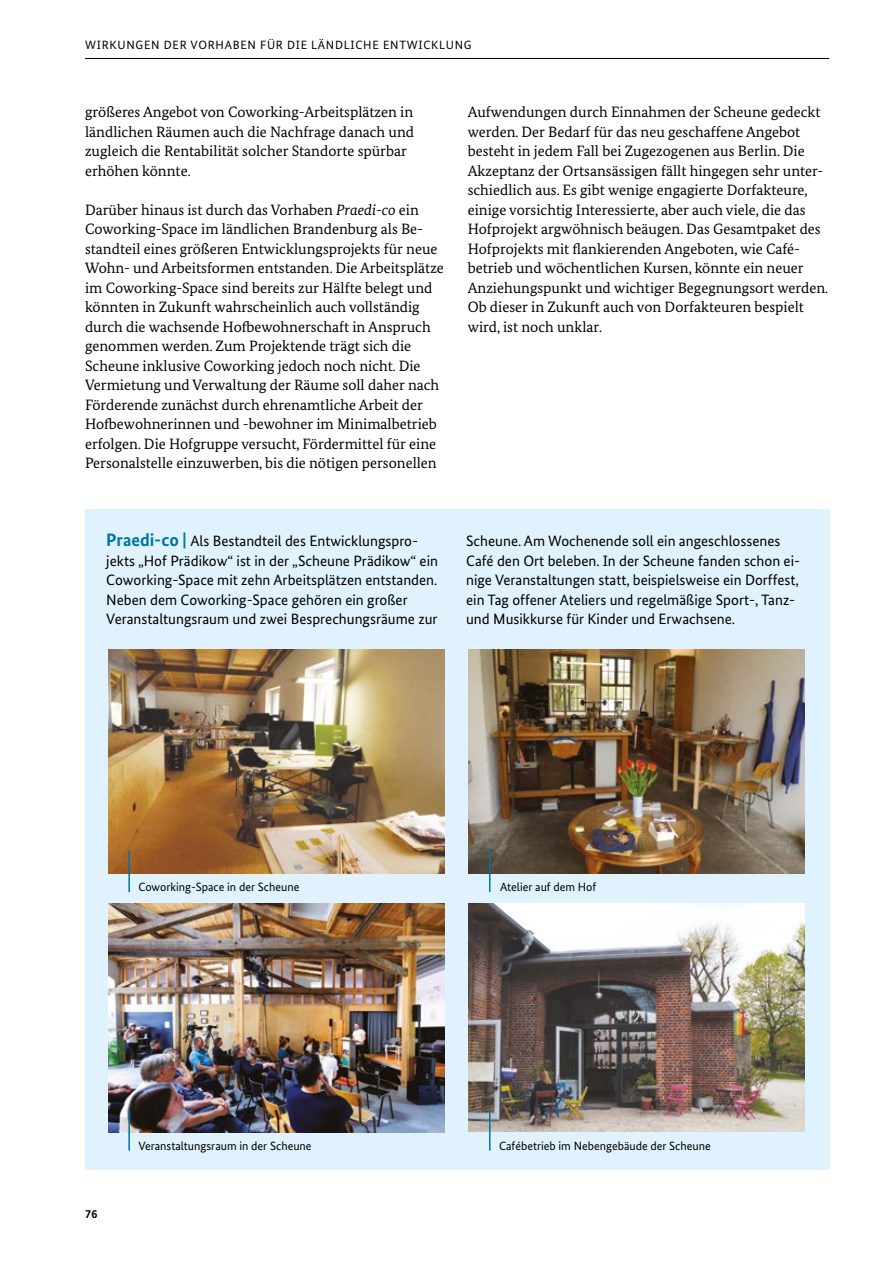
<style>
.page{position:relative;width:893px;height:1263px;background:#fff}
.page>*{position:absolute;margin:0;border:0;box-sizing:border-box;transform-origin:0 0}
.Fließtext{font:15px/19.5px "Bundes Serif";color:#000}
.Infokasten_Fließtext{font:15px/19.5px "Bundes Sans";color:#000}
.t1{font:12px "Bundes Sans";color:#000}
.t2{font:12px "Bundes Sans";letter-spacing:.06em;color:#000}
.t3{font:700 12px "Bundes Sans";color:#000}
.s1{font-style:italic}
.s2{font-weight:700;font-size:18px;color:#0075a0}
</style>
<div class="page">
<hr style="left:85px;top:58px;width:744px;height:1px;background:#000">
<div style="left:85px;top:510px;width:744px;height:660px;background:#dff2fd"></div>
<img style="left:109px;top:649px;width:336px;height:224px">
<img style="left:469px;top:649px;width:336px;height:224px">
<img style="left:109px;top:904px;width:336px;height:228px">
<img style="left:469px;top:904px;width:336px;height:228px">
<hr style="left:128px;top:850px;width:2px;height:42px;background:#0075a0">
<hr style="left:128px;top:1109px;width:2px;height:42px;background:#0075a0">
<hr style="left:489px;top:850px;width:1px;height:42px;background:#0075a0">
<hr style="left:489px;top:1109px;width:1px;height:41px;background:#0075a0">
<p class="t2" style="left:85px;top:37px;width:388px">WIRKUNGEN DER VORHABEN FÜR DIE LÄNDLICHE ENTWICKLUNG</p>
<p class="Fließtext" style="left:85px;top:102px;width:331px">größeres Angebot von Coworking-Arbeitsplätzen in ländlichen Räumen auch die Nachfrage danach und zugleich die Rentabilität solcher Standorte spürbar erhöhen könnte.</p>
<p class="Fließtext" style="left:85px;top:199px;width:360px">Darüber hinaus ist durch das Vorhaben <span class="s1">Praedi-co</span> ein Coworking-Space im ländlichen Brandenburg als Be&shy;standteil eines größeren Entwicklungsprojekts für neue Wohn- und Arbeitsformen entstanden. Die Arbeitsplätze im Coworking-Space sind bereits zur Hälfte belegt und könnten in Zukunft wahrscheinlich auch vollständig durch die wachsende Hofbewohnerschaft in Anspruch genommen werden. Zum Projektende trägt sich die Scheune inklusive Coworking jedoch noch nicht. Die Vermietung und Verwaltung der Räume soll daher nach Förderende zunächst durch ehrenamtliche Arbeit der Hofbewohnerinnen und -bewohner im Minimalbetrieb erfolgen. Die Hofgruppe versucht, Fördermittel für eine Personalstelle einzuwerben, bis die nötigen personellen</p>
<p class="Fließtext" style="left:468px;top:102px;width:362px">Aufwendungen durch Einnahmen der Scheune gedeckt werden. Der Bedarf für das neu geschaffene Angebot besteht in jedem Fall bei Zugezogenen aus Berlin. Die Akzeptanz der Ortsansässigen fällt hingegen sehr unter&shy;schiedlich aus. Es gibt wenige engagierte Dorfakteure, einige vorsichtig Interessierte, aber auch viele, die das Hofprojekt argwöhnisch beäugen. Das Gesamtpaket des Hofprojekts mit flankierenden Angeboten, wie Café&shy;betrieb und wöchentlichen Kursen, könnte ein neuer Anziehungspunkt und wichtiger Begegnungsort werden.<br>Ob dieser in Zukunft auch von Dorfakteuren bespielt wird, ist noch unklar.</p>
<p class="Infokasten_Fließtext" style="left:106px;top:531px;width:333px"><span class="s2">Praedi-co |</span> Als Bestandteil des Entwicklungspro&shy;jekts „Hof Prädikow“ ist in der „Scheune Prädikow“ ein Coworking-Space mit zehn Arbeitsplätzen entstanden.<br>Neben dem Coworking-Space gehören ein großer Veranstaltungsraum und zwei Besprechungsräume zur</p>
<p class="Infokasten_Fließtext" style="left:466px;top:531px;width:336px">Scheune. Am Wochenende soll ein angeschlossenes Café den Ort beleben. In der Scheune fanden schon ei&shy;nige Veranstaltungen statt, beispielsweise ein Dorffest, ein Tag offener Ateliers und regelmäßige Sport-, Tanz&shy;und Musikkurse für Kinder und Erwachsene.</p>
<p class="t1" style="left:138px;top:879px;width:162px">Coworking-Space in der Scheune</p>
<p class="t1" style="left:500px;top:879px;width:98px">Atelier auf dem Hof</p>
<p class="t3" style="left:85px;top:1207px;width:14px">76</p>
<p class="t1" style="left:138px;top:1138px;width:175px">Veranstaltungsraum in der Scheune</p>
<p class="t1" style="left:499px;top:1138px;width:213px">Cafébetrieb im Nebengebäude der Scheune</p>
</div>
